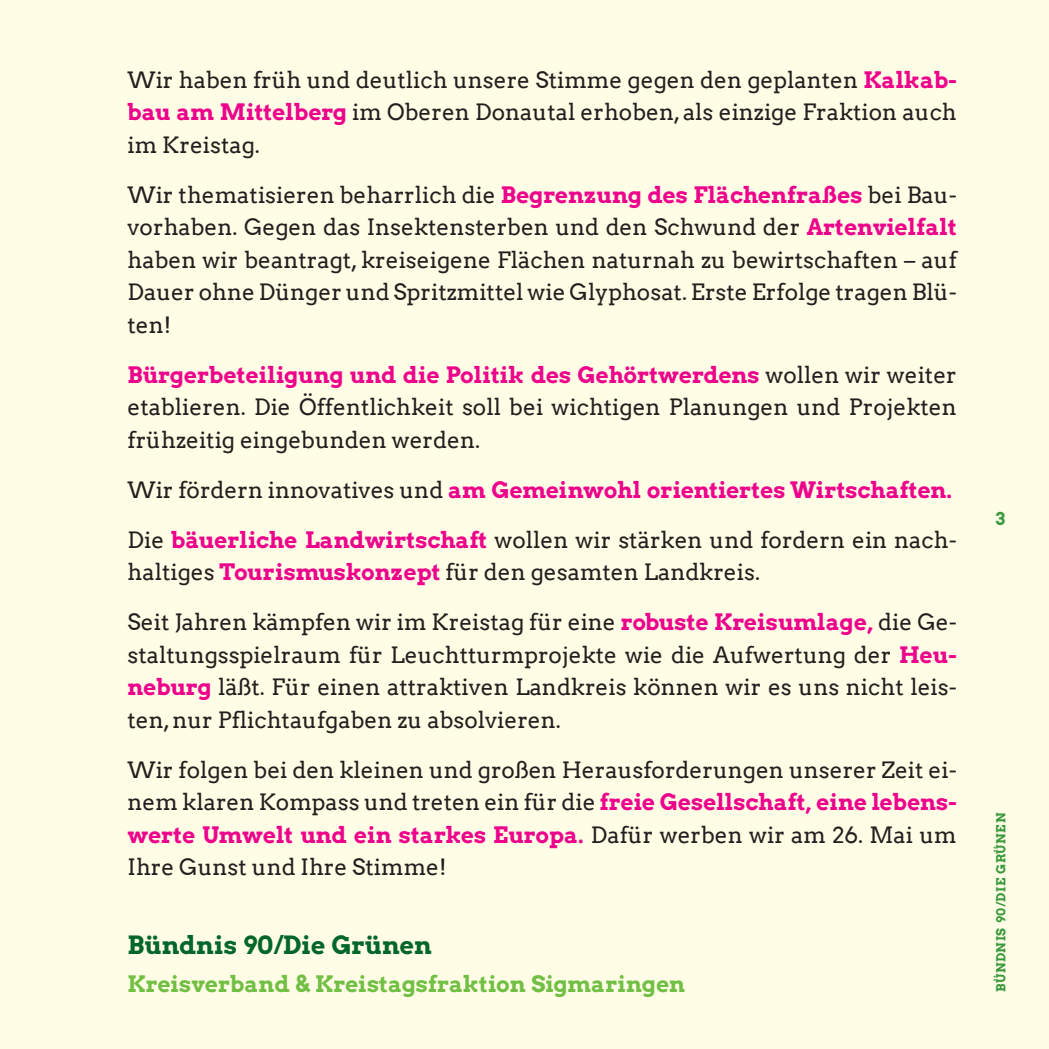
<style>
.page{position:relative;width:1049px;height:1049px;background:#fffde5}
.page>*{position:absolute;margin:0;border:0;box-sizing:border-box;transform-origin:0 0}
.t1{font:25px "Arvo Gruen";color:#016629}
.t2{font:22.5px/32.5px "Arvo";color:#231f20;text-align:justify}
.t3{font:22.5px "Arvo Gruen";color:#ed028c}
.t4{font:22.5px "Arvo Gruen";color:#71bf44}
.t5{font:17.5px "Arvo Gruen";color:#3a9a3b}
.t6{font:12.5px "Arvo Gruen";letter-spacing:.045em;color:#3a9a3b}
.s1{font-family:"Arvo Gruen";color:#ed028c}
.s2{font-family:"Arvo";color:#231f20}
</style>
<div class="page">
<p class="t2" style="left:128px;top:64px;width:831px">Wir haben früh und deutlich unsere Stimme gegen den geplanten <span class="s1">Kalkab&shy;bau am Mittelberg</span> im Oberen Donautal erhoben, als einzige Fraktion auch im Kreistag.</p>
<p class="t2" style="left:128px;top:179px;width:831px">Wir thematisieren beharrlich die <span class="s1">Begrenzung des Flächenfraßes</span> bei Bau&shy;vorhaben. Gegen das Insektensterben und den Schwund der <span class="s1">Artenvielfalt </span>haben wir beantragt, kreiseigene Flächen naturnah zu bewirtschaften – auf Dauer ohne Dünger und Spritzmittel wie Glyphosat. Erste Erfolge tragen Blü&shy;ten!</p>
<p class="t3" style="left:128px;top:359px;width:831px">Bürgerbeteiligung und die Politik des Gehörtwerdens <span class="s2">wollen wir weiter</span></p>
<p class="t2" style="left:128px;top:391px;width:831px">etablieren. Die Öffentlichkeit soll bei wichtigen Planungen und Projekten frühzeitig eingebunden werden.</p>
<p class="t3" style="left:128px;top:474px;width:826px"><span class="s2">Wir fördern innovatives und</span> am Gemeinwohl orientiertes Wirtschaften.</p>
<p class="t2" style="left:128px;top:524px;width:831px">Die <span class="s1">bäuerliche Landwirtschaft</span> wollen wir stärken und fordern ein nach&shy;haltiges <span class="s1">Tourismuskonzept</span> für den gesamten Landkreis.</p>
<p class="t2" style="left:128px;top:606px;width:831px">Seit Jahren kämpfen wir im Kreistag für eine <span class="s1">robuste Kreisumlage,</span> die Ge&shy;staltungsspielraum für Leuchtturmprojekte wie die Aufwertung der <span class="s1">Heu&shy;neburg</span> läßt. Für einen attraktiven Landkreis können wir es uns nicht leis&shy;ten, nur Pflichtaufgaben zu absolvieren.</p>
<p class="t2" style="left:128px;top:754px;width:831px">Wir folgen bei den kleinen und großen Herausforderungen unserer Zeit ei&shy;nem klaren Kompass und treten ein für die <span class="s1">freie Gesellschaft, eine lebens-</span></p>
<p class="t3" style="left:128px;top:819px;width:831px">werte Umwelt und ein starkes Europa. <span class="s2">Dafür werben wir am 26. Mai um</span></p>
<p class="t2" style="left:128px;top:851px;width:321px">Ihre Gunst und Ihre Stimme!</p>
<p class="t1" style="left:128px;top:928px;width:306px">Bündnis 90/Die Grünen</p>
<p class="t4" style="left:128px;top:968px;width:559px">Kreisverband &amp; Kreistagsfraktion Sigmaringen</p>
<p class="t5" style="left:996px;top:506px;width:11px">3</p>
<p class="t6" style="left:992px;top:992px;width:181px;rotate:-90deg">BÜNDNIS 90/DIE GRÜNEN</p>
</div>
